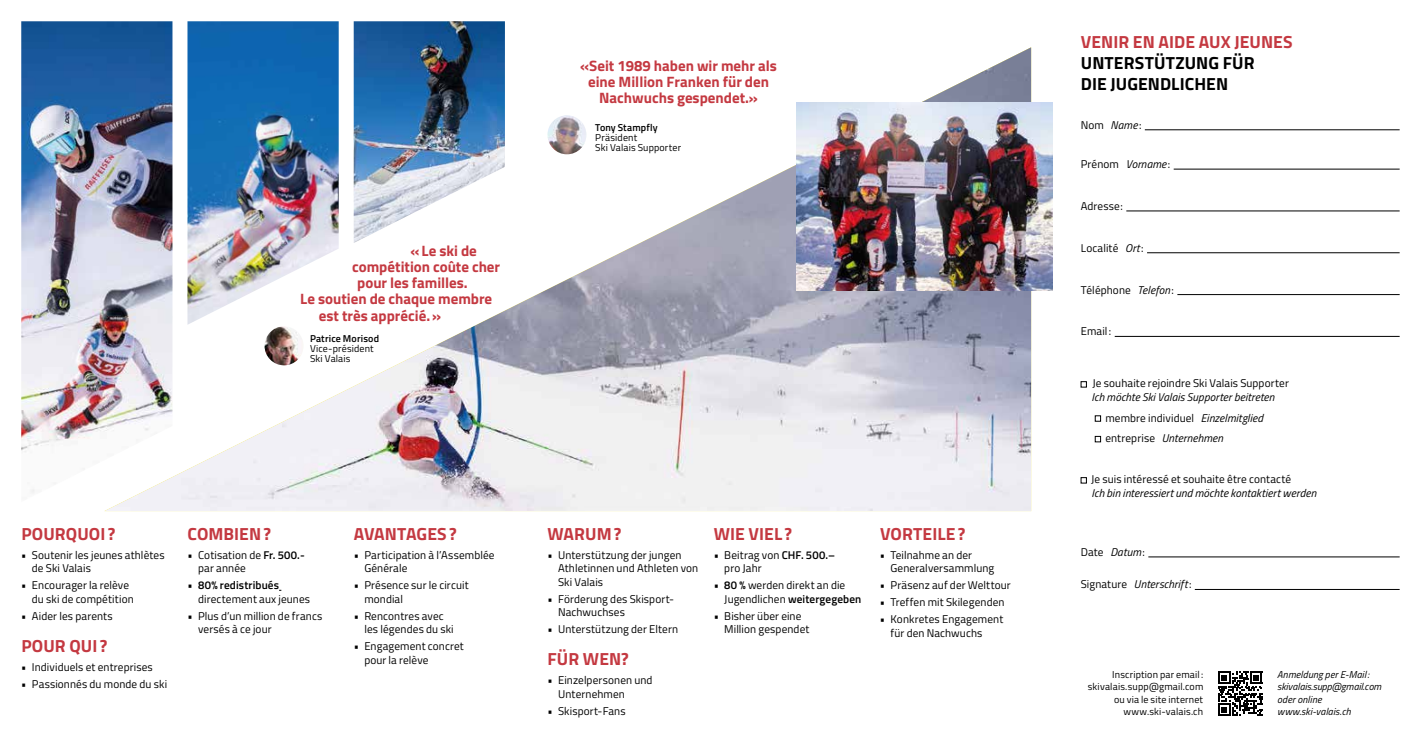
<style>
.page{position:relative;width:1428px;height:745px;background:#fff}
.page>*{position:absolute;margin:0;border:0;box-sizing:border-box;transform-origin:0 0}
.t1{font:700 17.5px "Titillium Web";letter-spacing:.005em;color:#c43941}
.t2{font:700 17.5px/21px "Titillium Web";letter-spacing:.005em;color:#000}
.t3{font:700 15px/16.2px "Titillium Web";color:#c43941;text-align:center}
.t4{font:11.25px/13.5px "Titillium Web";letter-spacing:.01em;color:#000}
.t5{font:italic 11.25px/20.6px "Titillium Web";letter-spacing:.01em;color:#000}
.t6{font:10px/12.5px "Titillium Web";letter-spacing:.015em;color:#000}
.t7{font:italic 10px/12.5px "Titillium Web";letter-spacing:.01em;color:#000}
.t8{font:600 10px "Titillium Web";letter-spacing:.015em;color:#000}
.s1{font-weight:600}
.s2{font-style:italic}
.s3{font-style:normal}
</style>
<div class="page">
<img style="left:354px;top:21px;width:151px;height:26px">
<div style="left:187px;top:21px;width:152px;height:26px;background:#0f64ac"></div>
<img style="left:21px;top:21px;width:151px;height:472px">
<svg style="left:1218px;top:671px;width:44px;height:44px"></svg>
<hr style="left:1145px;top:129px;width:255px;height:1px;background:#000">
<hr style="left:1174px;top:169px;width:226px;height:1px;background:#000">
<hr style="left:1126px;top:210px;width:274px;height:1px;background:#000">
<hr style="left:1147px;top:252px;width:253px;height:1px;background:#000">
<hr style="left:1177px;top:294px;width:223px;height:1px;background:#000">
<hr style="left:1115px;top:336px;width:285px;height:1px;background:#000">
<hr style="left:1148px;top:556px;width:252px;height:1px;background:#000">
<hr style="left:1195px;top:589px;width:205px;height:1px;background:#000">
<svg style="left:1081px;top:381px;width:6px;height:6px"></svg>
<svg style="left:1095px;top:415px;width:6px;height:6px"></svg>
<svg style="left:1095px;top:436px;width:6px;height:6px"></svg>
<svg style="left:1081px;top:477px;width:6px;height:6px"></svg>
<img style="left:104px;top:47px;width:927px;height:463px">
<img style="left:797px;top:102px;width:255px;height:188px">
<h2 class="t3" style="left:411px;top:241px;width:68px">«Le ski de</h2>
<h2 class="t3" style="left:352px;top:257px;width:149px">compétition coûte cher</h2>
<h2 class="t3" style="left:357px;top:274px;width:112px">pour les familles.</h2>
<h2 class="t3" style="left:300px;top:290px;width:193px">Le soutien de chaque membre</h2>
<h2 class="t3" style="left:319px;top:306px;width:124px">est très apprécié.»</h2>
<p class="t8" style="left:310px;top:331px;width:71px">Patrice Morisod</p>
<p class="t6" style="left:310px;top:343px;width:65px;line-height:10px">Vice-président<br>Ski Valais</p>
<h2 class="t3" style="left:580px;top:56px;width:198px">«Seit 1989 haben wir mehr als eine Million Franken für den<br>Nachwuchs gespendet.»</h2>
<p class="t8" style="left:595px;top:119px;width:64px">Tony Stampfly</p>
<p class="t6" style="left:595px;top:131px;width:87px;line-height:10px">Präsident<br>Ski Valais Supporter</p>
<h1 class="t1" style="left:21px;top:520px;width:96px">POURQUOI ?</h1>
<p class="t4" style="left:32px;top:547px;width:134px;text-indent:-11px">• Soutenir les jeunes athlètes de Ski Valais</p>
<p class="t4" style="left:32px;top:577px;width:103px;text-indent:-11px">• Encourager la relève du ski de compétition</p>
<p class="t4" style="left:21px;top:608px;width:93px">• Aider les parents</p>
<h1 class="t1" style="left:21px;top:632px;width:88px">POUR QUI ?</h1>
<p class="t4" style="left:21px;top:659px;width:133px">• Individuels et entreprises</p>
<p class="t4" style="left:21px;top:676px;width:147px">• Passionnés du monde du ski</p>
<h1 class="t1" style="left:188px;top:520px;width:85px">COMBIEN?</h1>
<p class="t4" style="left:198px;top:547px;width:108px;text-indent:-11px">• Cotisation de <span class="s1">Fr. 500.- </span>par année</p>
<p class="t4" style="left:198px;top:577px;width:114px;text-indent:-11px">• <span class="s1">80% redistribués </span>directement aux jeunes</p>
<p class="t4" style="left:198px;top:608px;width:126px;text-indent:-11px">• Plus d’un million de francs versés à ce jour</p>
<h1 class="t1" style="left:354px;top:520px;width:104px">AVANTAGES?</h1>
<p class="t4" style="left:364px;top:547px;width:132px;text-indent:-11px">• Participation à l’Assemblée<br>Générale</p>
<p class="t4" style="left:364px;top:577px;width:106px;text-indent:-11px">• Présence sur le circuit mondial</p>
<p class="t4" style="left:364px;top:608px;width:91px;text-indent:-11px">• Rencontres avec les légendes du ski</p>
<p class="t4" style="left:364px;top:638px;width:101px;text-indent:-11px">• Engagement concret pour la relève</p>
<h1 class="t1" style="left:548px;top:520px;width:76px">WARUM?</h1>
<p class="t4" style="left:558px;top:547px;width:142px;text-indent:-11px">• Unterstützung der jungen<br>Athletinnen und Athleten von<br>Ski Valais</p>
<p class="t4" style="left:558px;top:591px;width:118px;text-indent:-11px">• Förderung des Skisport-<br>Nachwuchses</p>
<p class="t4" style="left:547px;top:621px;width:132px">• Unterstützung der Eltern</p>
<h1 class="t1" style="left:548px;top:645px;width:83px">FÜR WEN?</h1>
<p class="t4" style="left:558px;top:672px;width:96px;text-indent:-11px">• Einzelpersonen und<br>Unternehmen</p>
<p class="t4" style="left:547px;top:703px;width:80px">• Skisport-Fans</p>
<h1 class="t1" style="left:714px;top:520px;width:80px">WIE VIEL ?</h1>
<p class="t4" style="left:724px;top:547px;width:112px;text-indent:-11px">• Beitrag von <span class="s1">CHF. 500.– </span>pro Jahr</p>
<p class="t4" style="left:724px;top:577px;width:139px;text-indent:-11px">• <span class="s1">80 %</span> werden direkt an die<br>Jugendlichen <span class="s1">weitergegeben</span></p>
<p class="t4" style="left:724px;top:608px;width:87px;text-indent:-11px">• Bisher über eine<br>Million gespendet</p>
<h1 class="t1" style="left:880px;top:520px;width:87px">VORTEILE?</h1>
<p class="t4" style="left:891px;top:547px;width:105px;text-indent:-11px">• Teilnahme an der<br>Generalversammlung</p>
<p class="t4" style="left:880px;top:577px;width:132px">• Präsenz auf der Welttour</p>
<p class="t4" style="left:880px;top:594px;width:126px">• Treffen mit Skilegenden</p>
<p class="t4" style="left:891px;top:611px;width:114px;text-indent:-11px">• Konkretes Engagement für den Nachwuchs</p>
<h1 class="t1" style="left:1081px;top:29px;width:213px">VENIR EN AIDE AUX JEUNES</h1>
<h1 class="t2" style="left:1081px;top:52px;width:175px">UNTERSTÜTZUNG FÜR<br>DIE JUGENDLICHEN</h1>
<p class="t4" style="left:1081px;top:117px;width:62px">Nom <span class="s2">Name</span> :</p>
<p class="t4" style="left:1081px;top:157px;width:91px">Prénom <span class="s2">Vorname</span> :</p>
<p class="t4" style="left:1081px;top:198px;width:44px">Adresse:</p>
<p class="t4" style="left:1081px;top:240px;width:64px">Localité <span class="s2">Ort</span>:</p>
<p class="t4" style="left:1081px;top:282px;width:95px">Téléphone <span class="s2">Telefon</span> :</p>
<p class="t4" style="left:1081px;top:324px;width:32px">Email :</p>
<p class="t4" style="left:1093px;top:376px;width:198px">Je souhaite rejoindre Ski Valais Supporter</p>
<p class="t5" style="left:1105px;top:386px;width:171px;text-indent:-14px">Ich möchte Ski Valais Supporter beitreten <span class="s3">membre individuel</span> Einzelmitglied <span class="s3">entreprise</span> Unternehmen</p>
<p class="t4" style="left:1091px;top:472px;width:202px">Je suis intéressé et souhaite être contacté</p>
<p class="t5" style="left:1091px;top:482px;width:226px">Ich bin interessiert und möchte kontaktiert werden</p>
<p class="t4" style="left:1081px;top:544px;width:66px">Date <span class="s2">Datum</span>:</p>
<p class="t5" style="left:1081px;top:573px;width:112px"><span class="s3">Signature</span> Unterschrift<span class="s3">:</span></p>
<p class="t6" style="left:1088px;top:667px;width:117px;text-align:right">Inscription par email : skivalais.supp@gmail.com ou via le site internet www.ski-valais.ch</p>
<p class="t7" style="left:1277px;top:667px;width:106px">Anmeldung per E-Mail : skivalais.supp@gmail.com oder online www.ski-valais.ch</p>
</div>
